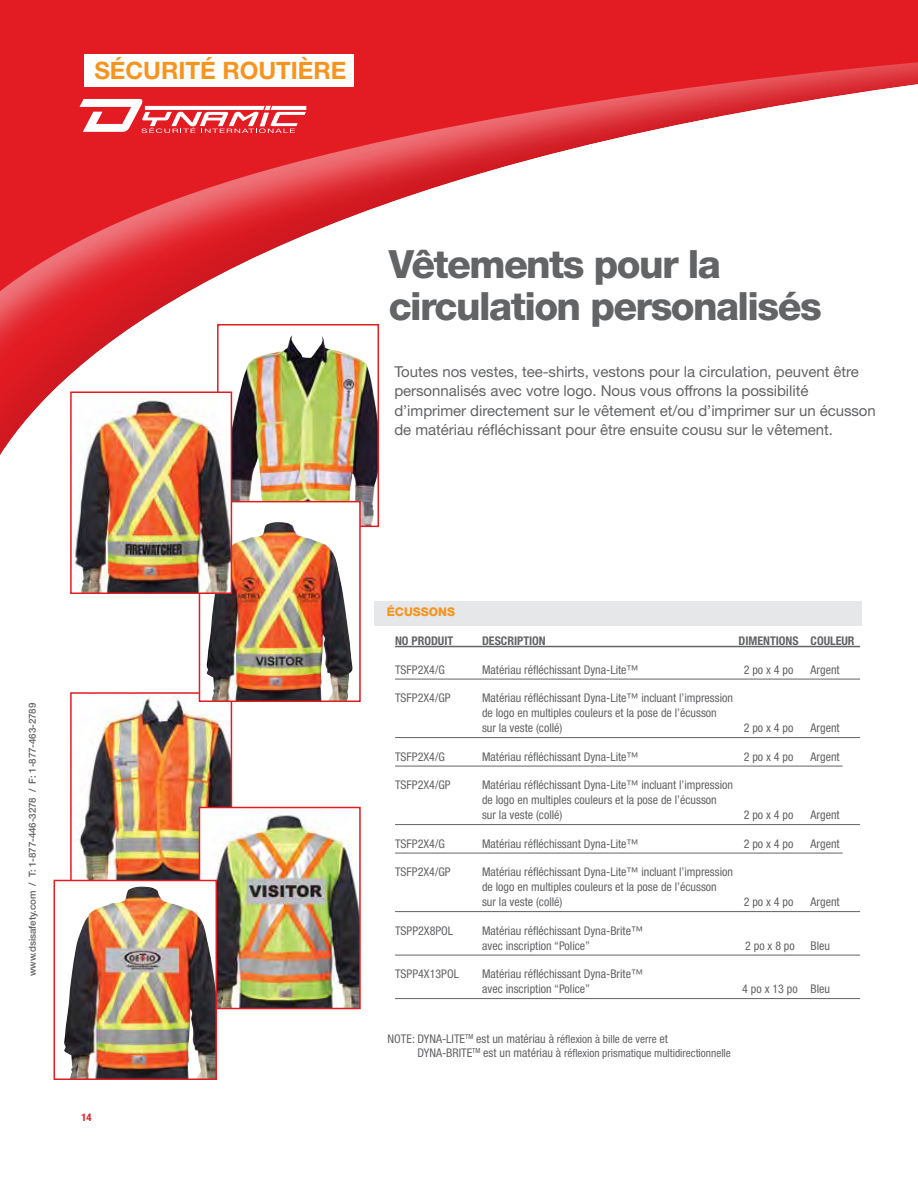
<style>
.page{position:relative;width:918px;height:1188px;background:#fff}
.page>*{position:absolute;margin:0;border:0;box-sizing:border-box;transform-origin:0 0}
.t1{font:800 39px/42px "Helvetica Neue LT Std";letter-spacing:-.04em;color:#636466}
.t2{font:700 24px "Helvetica Neue LT Std";color:#f7941e}
.t3{font:15px/19.5px "Helvetica Neue LT Std";letter-spacing:-.005em;color:#636466}
.t4{font:condensed 12px/15px "Helvetica Neue LT Std";color:#636466}
.t5{font:700 condensed 12px "Helvetica Neue LT Std";color:#636466}
.t6{font:800 12px "Helvetica Neue LT Std";color:#f7941e}
.t7{font:condensed 11.25px "Helvetica Neue LT Std";color:#636466}
.t8{font:700 condensed 10.5px "Helvetica Neue LT Std";color:#e31b23}
.t9{font:500 9.75px "Helvetica Neue LT Std";letter-spacing:-.01em;color:#636466}
.s1{font-size:11.25px}
.s2{font-size:12px}
</style>
<div class="page">
<div style="left:0;top:0;width:918px;height:30px;background:#e31b23"></div>
<div style="left:0;top:30px;width:918px;height:516px;background:#000;opacity:.1"></div>
<div style="left:84px;top:54px;width:270px;height:32px;background:#fff"></div>
<svg style="left:80px;top:99px;width:226px;height:34px"></svg>
<div style="left:375px;top:601px;width:487px;height:25px;background:#e6e7e8"></div>
<hr style="left:395px;top:646px;width:465px;height:1px;background:#636466">
<hr style="left:395px;top:679px;width:465px;height:1px;background:#636466">
<hr style="left:395px;top:737px;width:465px;height:1px;background:#636466">
<hr style="left:395px;top:766px;width:448px;height:1px;background:#636466">
<hr style="left:395px;top:824px;width:465px;height:1px;background:#636466">
<hr style="left:395px;top:853px;width:448px;height:1px;background:#636466">
<hr style="left:395px;top:911px;width:465px;height:1px;background:#636466">
<hr style="left:395px;top:955px;width:465px;height:1px;background:#636466">
<hr style="left:395px;top:998px;width:465px;height:1px;background:#636466">
<img style="left:73px;top:695px;width:156px;height:185px">
<div style="left:70px;top:692px;width:162px;height:203px;border:2px solid #e31b23"></div>
<img style="left:202px;top:810px;width:156px;height:196px">
<div style="left:199px;top:807px;width:162px;height:202px;border:2px solid #e31b23"></div>
<div style="left:218px;top:325px;width:160px;height:201px;background:#fff"></div>
<img style="left:228px;top:336px;width:148px;height:188px">
<div style="left:217px;top:324px;width:162px;height:203px;border:2px solid #e31b23"></div>
<div style="left:199px;top:502px;width:161px;height:199px;background:#fff"></div>
<img style="left:206px;top:522px;width:147px;height:177px">
<div style="left:199px;top:501px;width:162px;height:201px;border:2px solid #e31b23"></div>
<div style="left:54px;top:880px;width:162px;height:199px;background:#fff"></div>
<img style="left:64px;top:887px;width:150px;height:190px">
<div style="left:54px;top:880px;width:163px;height:200px;border:2px solid #e31b23"></div>
<img style="left:73px;top:395px;width:156px;height:196px">
<div style="left:70px;top:392px;width:162px;height:202px;border:2px solid #e31b23"></div>
<h2 class="t2" style="left:94px;top:56px;width:253px">SÉCURITÉ ROUTIÈRE</h2>
<p class="t9" style="left:27px;top:976px;width:275px;rotate:-90deg">www.dsisafety.com / T: 1-877-446-3278 / F: 1-877-463-2789</p>
<p class="t8" style="left:81px;top:1110px;width:12px">14</p>
<h1 class="t1" style="left:389px;top:243px;width:434px">Vêtements pour la circulation personalisés</h1>
<p class="t3" style="left:394px;top:362px;width:483px">Toutes nos vestes, tee-shirts, vestons pour la circulation, peuvent être personnalisés avec votre logo. Nous vous offrons la possibilité d’imprimer directement sur le vêtement et/ou d’imprimer sur un écusson de matériau réfléchissant pour être ensuite cousu sur le vêtement.</p>
<p class="t6" style="left:387px;top:605px;width:70px">ÉCUSSONS</p>
<p class="t5" style="left:395px;top:634px;width:60px">NO PRODUIT</p>
<p class="t5" style="left:482px;top:634px;width:65px">DESCRIPTION</p>
<p class="t5" style="left:739px;top:634px;width:118px">DIMENTIONS COULEUR</p>
<p class="t4" style="left:395px;top:662px;width:51px">TSFP2X4/G</p>
<p class="t4" style="left:482px;top:662px;width:158px">Matériau réfléchissant Dyna-Lite™</p>
<p class="t4" style="left:744px;top:662px;width:51px">2 po x 4 po</p>
<p class="t4" style="left:811px;top:662px;width:31px">Argent</p>
<p class="t4" style="left:395px;top:691px;width:57px">TSFP2X4/GP</p>
<p class="t4" style="left:482px;top:691px;width:252px">Matériau réfléchissant Dyna-Lite™ incluant l’impression de logo en multiples couleurs et la pose de l’écusson sur la veste (collé)</p>
<p class="t4" style="left:744px;top:721px;width:51px">2 po x 4 po</p>
<p class="t4" style="left:811px;top:721px;width:31px">Argent</p>
<p class="t4" style="left:395px;top:749px;width:51px">TSFP2X4/G</p>
<p class="t4" style="left:482px;top:749px;width:158px">Matériau réfléchissant Dyna-Lite™</p>
<p class="t4" style="left:744px;top:749px;width:51px">2 po x 4 po</p>
<p class="t4" style="left:811px;top:749px;width:31px">Argent</p>
<p class="t4" style="left:395px;top:778px;width:57px">TSFP2X4/GP</p>
<p class="t4" style="left:482px;top:778px;width:252px">Matériau réfléchissant Dyna-Lite™ incluant l’impression de logo en multiples couleurs et la pose de l’écusson sur la veste (collé)</p>
<p class="t4" style="left:744px;top:808px;width:51px">2 po x 4 po</p>
<p class="t4" style="left:811px;top:808px;width:31px">Argent</p>
<p class="t4" style="left:395px;top:836px;width:51px">TSFP2X4/G</p>
<p class="t4" style="left:482px;top:836px;width:158px">Matériau réfléchissant Dyna-Lite™</p>
<p class="t4" style="left:744px;top:836px;width:51px">2 po x 4 po</p>
<p class="t4" style="left:811px;top:836px;width:31px">Argent</p>
<p class="t4" style="left:395px;top:865px;width:57px">TSFP2X4/GP</p>
<p class="t4" style="left:482px;top:865px;width:252px">Matériau réfléchissant Dyna-Lite™ incluant l’impression de logo en multiples couleurs et la pose de l’écusson sur la veste (collé)</p>
<p class="t4" style="left:744px;top:895px;width:51px">2 po x 4 po</p>
<p class="t4" style="left:811px;top:895px;width:31px">Argent</p>
<p class="t4" style="left:395px;top:923px;width:60px">TSPP2X8POL</p>
<p class="t4" style="left:482px;top:923px;width:162px">Matériau réfléchissant Dyna-Brite™ avec inscription “Police”</p>
<p class="t4" style="left:395px;top:967px;width:65px">TSPP4X13POL</p>
<p class="t4" style="left:482px;top:967px;width:162px">Matériau réfléchissant Dyna-Brite™ avec inscription “Police”</p>
<p class="t4" style="left:745px;top:938px;width:51px">2 po x 8 po</p>
<p class="t4" style="left:811px;top:938px;width:21px">Bleu</p>
<p class="t4" style="left:742px;top:982px;width:89px">4 po x 13 po Bleu</p>
<p class="t4" style="left:388px;top:1031px;width:282px">NOTE: DYNA-LITE<sup>TM</sup> est un matériau à <span class="s1">réflexion à bille de verre</span> et</p>
<p class="t7" style="left:417px;top:1047px;width:315px"><span class="s2">DYNA-BRITE</span><sup>TM</sup> <span class="s2">est un matériau à</span> réflexion prismatique multidirectionnelle</p>
</div>
